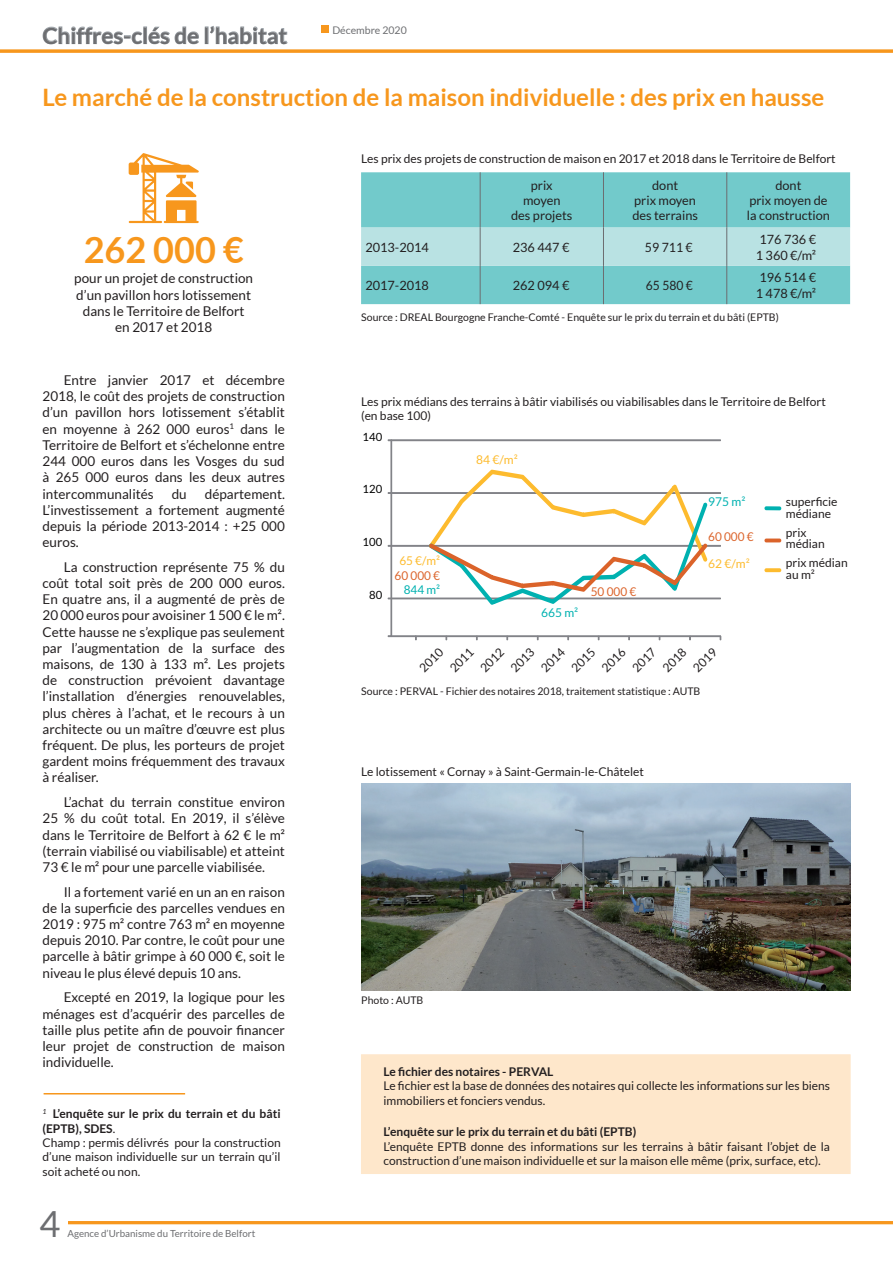
<style>
.page{position:relative;width:893px;height:1263px;background:#fff}
.page>*{position:absolute;margin:0;border:0;box-sizing:border-box;transform-origin:0 0}
.t1{font:700 36px "Lato";color:#f7971d}
.t2{font:36px "Lato";color:#6d6e71}
.t3{font:700 24px "Lato";color:#f7971d}
.t4{font:700 22.5px "Lato";color:#6d6e71}
.t5{font:13.5px/16.2px "Lato";color:#231f20;text-align:justify}
.t6{font:12.75px/15.3px "Lato";color:#231f20;text-align:center}
.t7{font:12.75px "Lato";color:#231f20;scale:.95 1}
.t8{font:12px/14.4px "Lato";color:#231f20}
.t9{font:700 12px "Lato";color:#231f20}
.t10{font:12px "Lato";color:#fdbb2e}
.t11{font:12px "Lato";color:#db632a}
.t12{font:12px "Lato";color:#00b1b0}
.t13{font:11.25px "Lato";color:#000}
.t14{font:10.5px "Lato";color:#231f20}
.t15{font:10.5px "Lato";color:#6d6e71}
.t16{font:9.75px "Lato";color:#6d6e71}
.s1{font-weight:700}
.s2{font-style:italic}
</style>
<div class="page">
<hr style="left:68px;top:1221px;width:825px;height:3px;background:#f7971d">
<svg style="left:42px;top:26px;width:157px;height:19px"></svg>
<div style="left:205px;top:27px;width:3px;height:17px;border:1px solid #9ea5ab"></div>
<svg style="left:210px;top:26px;width:78px;height:24px"></svg>
<div style="left:321px;top:26px;width:7px;height:7px;background:#f7971d"></div>
<hr style="left:0;top:50px;width:893px;height:3px;background:#f7971d">
<div style="left:764px;top:568px;width:17px;height:4px;border:2px solid #fdbb2e"></div>
<div style="left:764px;top:506px;width:17px;height:4px;border:2px solid #00b1b0"></div>
<div style="left:764px;top:538px;width:17px;height:4px;border:2px solid #db632a"></div>
<hr style="left:391px;top:493px;width:329px;height:1px;background:#828388">
<div style="left:391px;top:440px;width:329px;height:1px;border:1px solid #828388"></div>
<div style="left:391px;top:492px;width:329px;height:1px;border:1px solid #828388"></div>
<div style="left:391px;top:545px;width:329px;height:1px;border:1px solid #828388"></div>
<div style="left:391px;top:598px;width:329px;height:1px;border:1px solid #828388"></div>
<div style="left:391px;top:440px;width:1px;height:196px;border:1px solid #828388"></div>
<div style="left:391px;top:636px;width:329px;height:1px;border:1px solid #828388"></div>
<svg style="left:415px;top:636px;width:306px;height:4px"></svg>
<svg style="left:427px;top:469px;width:282px;height:136px"></svg>
<img style="left:361px;top:783px;width:489px;height:207px">
<div style="left:361px;top:1054px;width:489px;height:120px;background:#fee7cb;border:1px solid #fee7cb"></div>
<svg style="left:129px;top:153px;width:70px;height:70px"></svg>
<hr style="left:44px;top:1093px;width:141px;height:1px;background:#f7971d">
<div style="left:361px;top:172px;width:489px;height:132px;background:#72cacb"></div>
<div style="left:361px;top:228px;width:489px;height:38px;background:#b9e2e3"></div>
<hr style="left:480px;top:172px;width:1px;height:56px;background:#6c6d70">
<hr style="left:603px;top:172px;width:1px;height:56px;background:#6c6d70">
<hr style="left:726px;top:172px;width:1px;height:56px;background:#6c6d70">
<hr style="left:480px;top:228px;width:1px;height:38px;background:#6c6d70">
<hr style="left:603px;top:228px;width:1px;height:38px;background:#6c6d70">
<hr style="left:726px;top:228px;width:1px;height:38px;background:#6c6d70">
<hr style="left:480px;top:266px;width:1px;height:38px;background:#6c6d70">
<hr style="left:603px;top:266px;width:1px;height:38px;background:#6c6d70">
<hr style="left:726px;top:266px;width:1px;height:38px;background:#6c6d70">
<h3 class="t4" style="left:43px;top:23px;width:246px">Chiffres-clés de l’habitat</h3>
<p class="t15" style="left:332px;top:24px;width:76px">Décembre 2020</p>
<h2 class="t3" style="left:43px;top:84px;width:783px">Le marché de la construction de la maison individuelle : des prix en hausse</h2>
<h1 class="t1" style="left:84px;top:229px;width:162px">262 000 €</h1>
<p class="t5" style="left:74px;top:270px;width:180px;text-align:center">pour un projet de construction d’un pavillon hors lotissement dans le Territoire de Belfort en 2017 et 2018</p>
<p class="t5" style="left:43px;top:372px;width:244px;text-indent:21px">Entre janvier 2017 et décembre 2018, le coût des projets de construction d’un pavillon hors lotissement s’établit en moyenne à 262 000 euros<sup>1</sup> dans le Territoire de Belfort et s’échelonne entre 244 000 euros dans les Vosges du sud à 265 000 euros dans les deux autres intercommunalités</p>
<p class="t5" style="left:43px;top:485px;width:244px;text-indent:162px">département.<br>L’investissement a fortement augmenté depuis la période 2013-2014 : +25 000 euros.</p>
<p class="t5" style="left:43px;top:559px;width:244px;text-indent:21px">La construction représente 75 % du coût total soit près de 200 000 euros.<br>En quatre ans, il a augmenté de près de 20 000 euros pour avoisiner 1 500 € le m².<br>Cette hausse ne s’explique pas seulement par l’augmentation de la surface des maisons, de 130 à 133 m². Les projets de construction prévoient davantage l’installation d’énergies renouvelables, plus chères à l’achat, et le recours à un architecte ou un maître d’œuvre est plus fréquent. De plus, les porteurs de projet gardent moins fréquemment des travaux à réaliser.</p>
<p class="t5" style="left:43px;top:794px;width:244px;text-indent:21px">L’achat du terrain constitue environ 25 % du coût total. En 2019, il s’élève dans le Territoire de Belfort à 62 € le m² (terrain viabilisé ou viabilisable) et atteint 73 € le m² pour une parcelle viabilisée.</p>
<p class="t5" style="left:43px;top:883px;width:244px;text-indent:21px">Il a fortement varié en un an en raison de la superficie des parcelles vendues en 2019 : 975 m² contre 763 m² en moyenne depuis 2010. Par contre, le coût pour une parcelle à bâtir grimpe à 60 000 €, soit le niveau le plus élevé depuis 10 ans.</p>
<p class="t5" style="left:43px;top:989px;width:244px;text-indent:21px">Excepté en 2019, la logique pour les ménages est d’acquérir des parcelles de taille plus petite afin de pouvoir financer leur projet de construction de maison individuelle.</p>
<p class="t5" style="left:172px;top:485px;width:17px">du</p>
<p class="t8" style="left:43px;top:1106px;width:240px"><sup>1</sup> <span class="s1">L’enquête sur le prix du terrain et du bâti (EPTB), SDES</span>.<br>Champ : permis délivrés pour la construction d’une maison individuelle sur un terrain qu’il soit acheté ou non.</p>
<h1 class="t2" style="left:39px;top:1204px;width:22px">4</h1>
<p class="t16" style="left:67px;top:1228px;width:189px">Agence d’Urbanisme du Territoire de Belfort</p>
<p class="t8" style="left:361px;top:151px;width:476px">Les prix des projets de construction de maison en 2017 et 2018 dans le Territoire de Belfort</p>
<p class="t6" style="left:511px;top:177px;width:63px">prix moyen<br>des projets</p>
<p class="t6" style="left:632px;top:177px;width:67px">dont<br>prix moyen des terrains</p>
<p class="t6" style="left:747px;top:177px;width:84px">dont<br>prix moyen de la construction</p>
<p class="t6" style="left:365px;top:239px;width:65px">2013-2014</p>
<p class="t6" style="left:513px;top:239px;width:58px">236 447 €</p>
<p class="t6" style="left:645px;top:239px;width:49px">59 711 €</p>
<p class="t6" style="left:756px;top:232px;width:62px;text-align:left">176 736 €<br>1 360 €/m²</p>
<p class="t6" style="left:365px;top:278px;width:65px">2017-2018</p>
<p class="t6" style="left:513px;top:278px;width:58px">262 094 €</p>
<p class="t7" style="left:646px;top:278px;width:51px">65 580 €</p>
<p class="t6" style="left:756px;top:270px;width:62px;text-align:left">196 514 €<br>1 478 €/m²</p>
<p class="t14" style="left:361px;top:312px;width:419px">Source : DREAL Bourgogne Franche-Comté - Enquête sur le prix du terrain et du bâti (EPTB)</p>
<p class="t8" style="left:361px;top:394px;width:466px">Les prix médians des terrains à bâtir viabilisés ou viabilisables dans le Territoire de Belfort (en base 100)</p>
<p class="t13" style="left:363px;top:430px;width:21px">140</p>
<p class="t13" style="left:363px;top:483px;width:21px">120</p>
<p class="t13" style="left:363px;top:536px;width:21px">100</p>
<p class="t13" style="left:369px;top:588px;width:15px">80</p>
<p class="t10" style="left:399px;top:554px;width:42px">65 €/m²</p>
<p class="t11" style="left:395px;top:568px;width:47px">60 000 €</p>
<p class="t12" style="left:404px;top:583px;width:38px">844 m²</p>
<p class="t10" style="left:476px;top:453px;width:43px">84 €/m²</p>
<p class="t12" style="left:541px;top:606px;width:39px">665 m²</p>
<p class="t11" style="left:591px;top:585px;width:47px">50 000 €</p>
<p class="t12" style="left:708px;top:494px;width:39px">975 m²</p>
<p class="t11" style="left:708px;top:530px;width:47px">60 000 €</p>
<p class="t10" style="left:708px;top:556px;width:43px">62 €/m²</p>
<p class="t8" style="left:416px;top:665px;width:29px;rotate:-45deg">2010</p>
<p class="t8" style="left:447px;top:665px;width:29px;rotate:-45deg">2011</p>
<p class="t8" style="left:477px;top:665px;width:29px;rotate:-45deg">2012</p>
<p class="t8" style="left:508px;top:665px;width:29px;rotate:-45deg">2013</p>
<p class="t8" style="left:538px;top:665px;width:29px;rotate:-45deg">2014</p>
<p class="t8" style="left:568px;top:665px;width:29px;rotate:-45deg">2015</p>
<p class="t8" style="left:599px;top:665px;width:29px;rotate:-45deg">2016</p>
<p class="t8" style="left:629px;top:665px;width:29px;rotate:-45deg">2017</p>
<p class="t8" style="left:660px;top:665px;width:29px;rotate:-45deg">2018</p>
<p class="t8" style="left:690px;top:665px;width:29px;rotate:-45deg">2019</p>
<p class="t14" style="left:361px;top:685px;width:341px">Source : PERVAL - Fichier des notaires 2018, traitement statistique : AUTB</p>
<p class="t8" style="left:361px;top:764px;width:284px">Le lotissement « Cornay » à Saint-Germain-le-Châtelet</p>
<p class="t8" style="left:786px;top:496px;width:53px;line-height:11.7px">superficie médiane</p>
<p class="t8" style="left:786px;top:526px;width:40px;line-height:11.7px">prix médian</p>
<p class="t8" style="left:786px;top:557px;width:63px;line-height:11.7px">prix médian au m²</p>
<p class="t14" style="left:361px;top:994px;width:64px">Photo : AUTB</p>
<p class="t9" style="left:383px;top:1065px;width:171px">Le fichier des notaires - PERVAL</p>
<p class="t8" style="left:383px;top:1079px;width:448px">Le fichier est la base de données des notaires qui collecte les informations sur les biens immobiliers et fonciers vendus.</p>
<p class="t9" style="left:383px;top:1125px;width:254px">L’enquête sur le prix du terrain et du bâti (EPTB)</p>
<p class="t8" style="left:383px;top:1139px;width:448px">L’enquête EPTB donne des informations sur les terrains à bâtir faisant l’objet de la construction d’une maison individuelle et sur la maison elle même (prix, surface, etc)<span class="s2">.</span></p>
</div>
